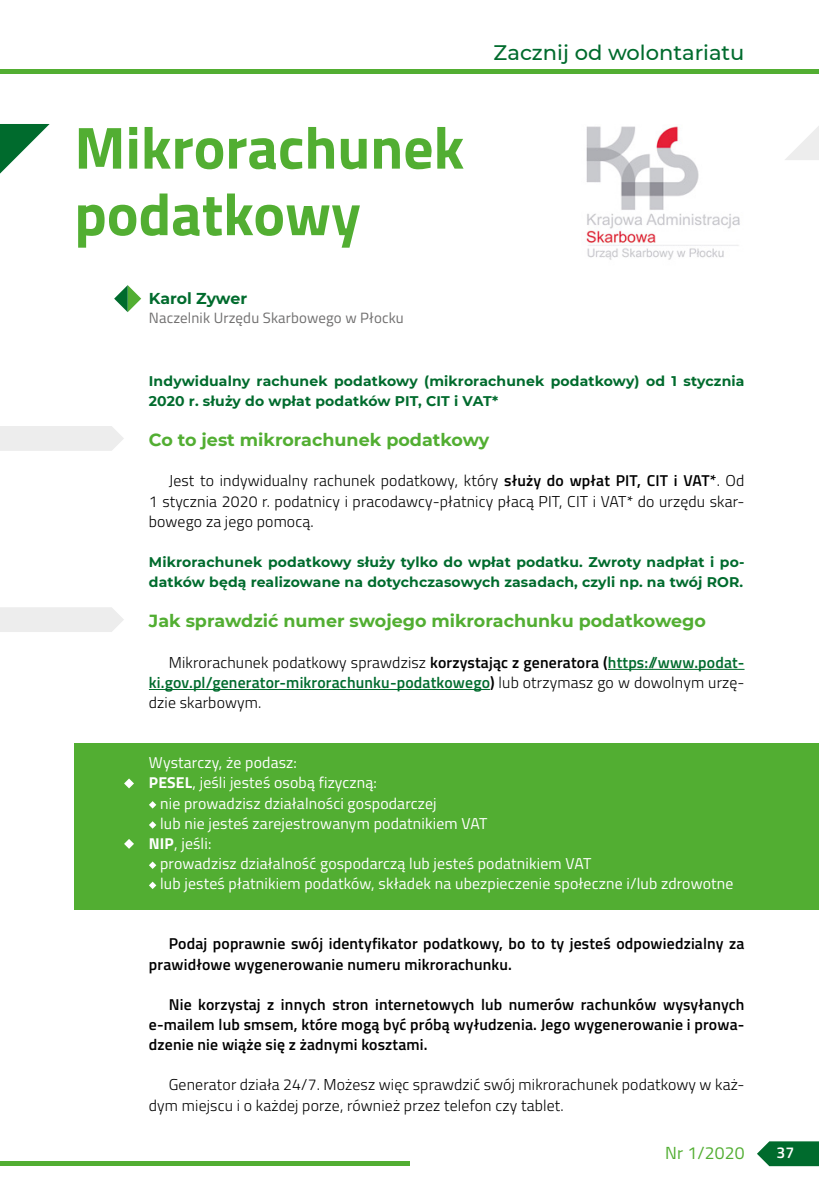
<style>
.page{position:relative;width:819px;height:1191px;background:#fff}
.page>*{position:absolute;margin:0;border:0;box-sizing:border-box;transform-origin:0 0}
.t1{font:700 59.5px/66.5px "Titillium";color:#52ae32}
.t2{font:500 21px "Montserrat";color:#006b2d}
.t3{font:700 17.5px "Montserrat";color:#52ae32}
.t4{font:17.5px "Titillium";letter-spacing:.01em;color:#52ae32}
.t5{font:300 15.75px/20.1px "Titillium";letter-spacing:.01em;color:#000;text-align:justify}
.t6{font:600 15.75px/20.1px "Titillium";letter-spacing:.01em;color:#000}
.t7{font:15.75px "Titillium";letter-spacing:.01em;color:#fff}
.t8{font:700 15.75px "Montserrat";letter-spacing:-.01em;color:#006b2d}
.t9{font:600 15.75px "Titillium";color:#fff}
.t10{font:14.88px "Titillium";letter-spacing:.01em;color:#706f6f}
.t11{font:700 14px/20.1px "Montserrat";letter-spacing:.01em;color:#006b2d}
.s1{font-weight:600}
.s2{font-weight:600;color:#006b2d}
.s3{font-weight:700}
</style>
<div class="page">
<div style="left:0;top:69px;width:819px;height:5px;background:#52ae32"></div>
<div style="left:0;top:1161px;width:409px;height:5px;background:#52ae32"></div>
<svg style="left:757px;top:1141px;width:62px;height:25px;background:#1c7b44"></svg>
<div style="left:74px;top:743px;width:745px;height:166px;background:#52ae32"></div>
<svg style="left:0;top:124px;width:50px;height:50px"></svg>
<svg style="left:114px;top:285px;width:27px;height:27px"></svg>
<hr style="left:608px;top:669px;width:136px;height:1px;background:#006b2d">
<hr style="left:149px;top:689px;width:341px;height:1px;background:#006b2d">
<svg style="left:149px;top:801px;width:7px;height:7px"></svg>
<svg style="left:149px;top:821px;width:7px;height:7px"></svg>
<svg style="left:149px;top:861px;width:7px;height:8px"></svg>
<svg style="left:149px;top:881px;width:7px;height:8px"></svg>
<svg style="left:785px;top:126px;width:34px;height:34px"></svg>
<svg style="left:124px;top:778px;width:10px;height:10px"></svg>
<svg style="left:124px;top:839px;width:10px;height:10px"></svg>
<div style="left:0;top:426px;width:124px;height:25px;background:#ededed"></div>
<div style="left:0;top:607px;width:124px;height:25px;background:#ededed"></div>
<img style="left:586px;top:126px;width:154px;height:134px">
<h1 class="t1" style="left:74px;top:111px;width:391px">Mikrorachunek podatkowy</h1>
<p class="t8" style="left:149px;top:287px;width:100px">Karol Zywer</p>
<p class="t10" style="left:149px;top:307px;width:256px">Naczelnik Urzędu Skarbowego w Płocku</p>
<h2 class="t2" style="left:493px;top:38px;width:252px">Zacznij od wolontariatu</h2>
<p class="t11" style="left:149px;top:370px;width:597px">Indywidualny rachunek podatkowy (mikrorachunek podatkowy) od 1 stycznia<br>2020 r. służy do wpłat podatków PIT, CIT i VAT*</p>
<p class="t3" style="left:149px;top:427px;width:342px">Co to jest mikrorachunek podatkowy</p>
<p class="t5" style="left:149px;top:470px;width:597px;text-indent:20px">Jest to indywidualny rachunek podatkowy, który <span class="s1">służy do wpłat PIT, CIT i VAT*</span>. Od 1 stycznia 2020 r. podatnicy i pracodawcy-płatnicy płacą PIT, CIT i VAT* do urzędu skar&shy;bowego za jego pomocą.</p>
<p class="t11" style="left:149px;top:551px;width:597px">Mikrorachunek podatkowy służy tylko do wpłat podatku. Zwroty nadpłat i po&shy;datków będą realizowane na dotychczasowych zasadach, czyli np. na twój ROR.</p>
<p class="t3" style="left:149px;top:608px;width:558px">Jak sprawdzić numer swojego mikrorachunku podatkowego</p>
<p class="t5" style="left:149px;top:651px;width:597px;text-indent:20px">Mikrorachunek podatkowy sprawdzisz <span class="s1">korzystając z generatora (</span><span class="s2">https://www.podat&shy;ki.gov.pl/generator-mikrorachunku-podatkowego</span><span class="s1">)</span> lub otrzymasz go w dowolnym urzę&shy;dzie skarbowym.</p>
<p class="t7" style="left:149px;top:751px;width:149px">Wystarczy, że podasz:</p>
<p class="t7" style="left:149px;top:771px;width:229px"><span class="s3">PESEL</span>, jeśli jesteś osobą fizyczną:</p>
<p class="t7" style="left:160px;top:791px;width:278px">nie prowadzisz działalności gospodarczej</p>
<p class="t7" style="left:160px;top:811px;width:329px">lub nie jesteś zarejestrowanym podatnikiem VAT</p>
<p class="t7" style="left:149px;top:831px;width:64px"><span class="s3">NIP</span>, jeśli:</p>
<p class="t7" style="left:160px;top:852px;width:433px">prowadzisz działalność gospodarczą lub jesteś podatnikiem VAT</p>
<p class="t7" style="left:160px;top:872px;width:575px">lub jesteś płatnikiem podatków, składek na ubezpieczenie społeczne i/lub zdrowotne</p>
<p class="t6" style="left:149px;top:933px;width:597px;text-indent:20px">Podaj poprawnie swój identyfikator podatkowy, bo to ty jesteś odpowiedzialny za prawidłowe wygenerowanie numeru mikrorachunku.</p>
<p class="t6" style="left:149px;top:993px;width:597px;text-align:justify;text-indent:20px">Nie korzystaj z innych stron internetowych lub numerów rachunków wysyłanych e-mailem lub smsem, które mogą być próbą wyłudzenia. Jego wygenerowanie i prowa&shy;dzenie nie wiąże się z żadnymi kosztami.</p>
<p class="t5" style="left:149px;top:1074px;width:597px;text-indent:20px">Generator działa 24/7. Możesz więc sprawdzić swój mikrorachunek podatkowy w każ&shy;dym miejscu i o każdej porze, również przez telefon czy tablet.</p>
<p class="t4" style="left:665px;top:1140px;width:81px">Nr 1/2020</p>
<p class="t9" style="left:776px;top:1140px;width:19px">37</p>
</div>
